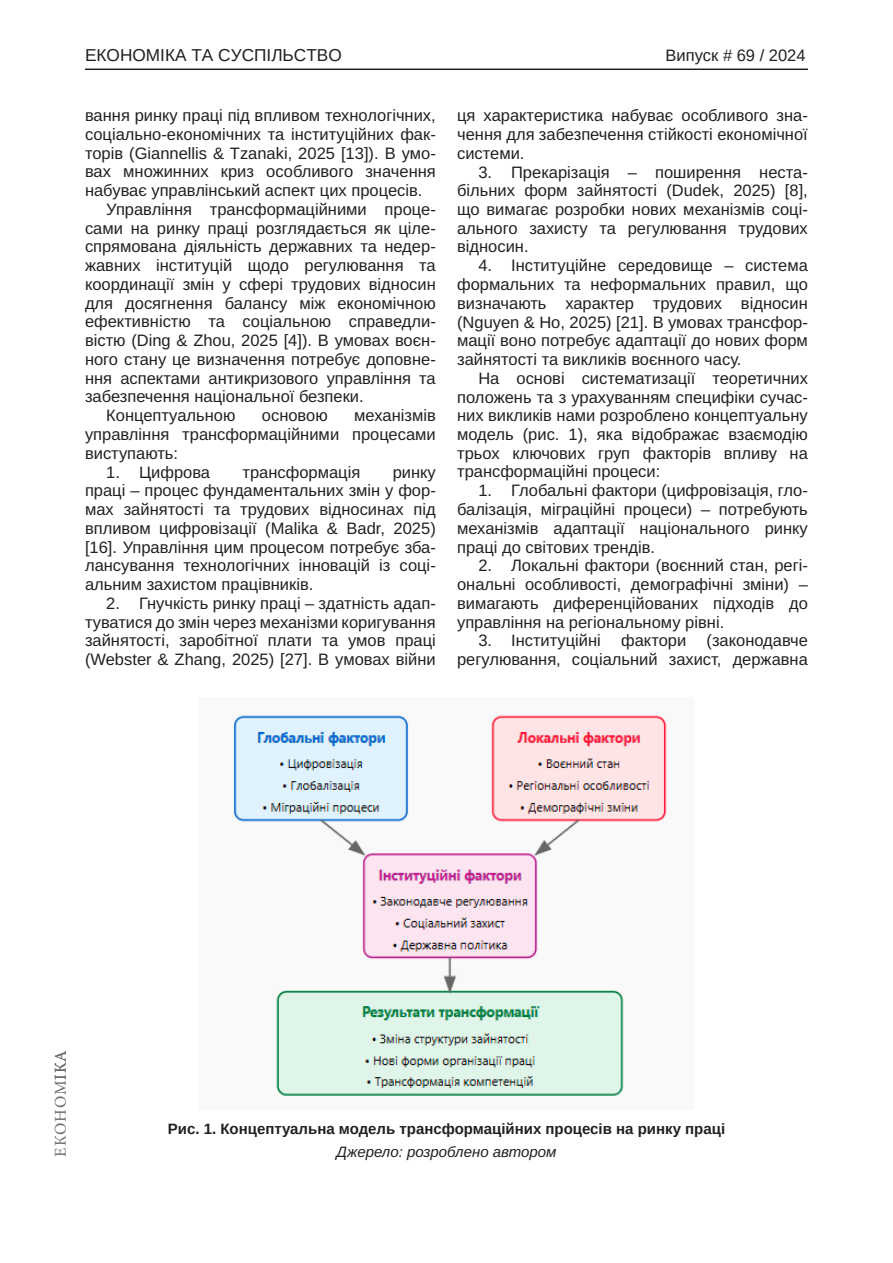
<style>
.page{position:relative;width:893px;height:1263px;background:#fff}
.page>*{position:absolute;margin:0;border:0;box-sizing:border-box;transform-origin:0 0}
.t1{font:17.25px "Arimo";color:#231f20}
.Текст_основной_G{font:16.5px/18.8px "Arimo";color:#231f20;text-align:justify}
.t2{font:16.5px "Arimo";color:#231f20}
.t3{font:16.5px "Minion Pro";letter-spacing:.05em;color:#6c6d70}
.Рисунок_N{font:700 15px "Arimo";color:#231f20}
.Джерело{font:italic 15px "Arimo";color:#231f20}
</style>
<div class="page">
<hr style="left:85px;top:69px;width:723px;height:1px;background:#231f20">
<img style="left:234px;top:715px;width:433px;height:381px">
<p class="t1" style="left:85px;top:45px;width:258px">ЕКОНОМІКА ТА СУСПІЛЬСТВО</p>
<p class="t2" style="left:665px;top:46px;width:142px">Випуск # 69 / 2024</p>
<p class="Текст_основной_G" style="left:85px;top:106px;width:352px">вання ринку праці під впливом технологічних, соціально-економічних та інституційних фак&shy;торів (Giannellis &amp; Tzanaki, 2025 [13]). В умо&shy;вах множинних криз особливого значення набуває управлінський аспект цих процесів.</p>
<p class="Текст_основной_G" style="left:85px;top:200px;width:352px;text-indent:21px">Управління трансформаційними проце&shy;сами на ринку праці розглядається як ціле&shy;спрямована діяльність державних та недер&shy;жавних інституцій щодо регулювання та координації змін у сфері трудових відносин для досягнення балансу між економічною ефективністю та соціальною справедли&shy;вістю (Ding &amp; Zhou, 2025 [4]). В умовах воєн&shy;ного стану це визначення потребує доповне&shy;ння аспектами антикризового управління та забезпечення національної безпеки.</p>
<p class="Текст_основной_G" style="left:106px;top:406px;width:131px">Концептуальною</p>
<p class="Текст_основной_G" style="left:262px;top:406px;width:67px">основою</p>
<p class="Текст_основной_G" style="left:85px;top:406px;width:352px;text-indent:269px">механізмів управління трансформаційними процесами виступають:</p>
<p class="Текст_основной_G" style="left:106px;top:463px;width:105px">1. Цифрова</p>
<p class="Текст_основной_G" style="left:243px;top:463px;width:119px">трансформація</p>
<p class="Текст_основной_G" style="left:85px;top:463px;width:352px;text-indent:308px">ринку праці – процес фундаментальних змін у фор&shy;мах зайнятості та трудових відносинах під впливом цифровізації (Malika &amp; Badr, 2025) [16]. Управління цим процесом потребує зба&shy;лансування технологічних інновацій із соці&shy;альним захистом працівників.</p>
<p class="Текст_основной_G" style="left:85px;top:594px;width:352px;text-indent:21px">2. Гнучкість ринку праці – здатність адап&shy;туватися до змін через механізми коригування зайнятості, заробітної плати та умов праці (Webster &amp; Zhang, 2025) [27]. В умовах війни</p>
<p class="Текст_основной_G" style="left:457px;top:106px;width:352px">ця характеристика набуває особливого зна&shy;чення для забезпечення стійкості економічної системи.</p>
<p class="Текст_основной_G" style="left:457px;top:163px;width:352px;text-indent:21px">3. Прекарізація – поширення неста&shy;більних форм зайнятості (Dudek, 2025) [8], що вимагає розробки нових механізмів соці&shy;ального захисту та регулювання трудових відносин.</p>
<p class="Текст_основной_G" style="left:457px;top:256px;width:352px;text-indent:21px">4. Інституційне середовище – система формальних та неформальних правил, що визначають характер трудових відносин (Nguyen &amp; Ho, 2025) [21]. В умовах трансфор&shy;мації воно потребує адаптації до нових форм зайнятості та викликів воєнного часу.</p>
<p class="Текст_основной_G" style="left:457px;top:369px;width:352px;text-indent:21px">На основі систематизації теоретичних положень та з урахуванням специфіки сучас&shy;них викликів нами розроблено концептуальну модель (рис. 1), яка відображає взаємодію трьох ключових груп факторів впливу на трансформаційні процеси:</p>
<p class="Текст_основной_G" style="left:457px;top:481px;width:352px;text-indent:21px">1. Глобальні фактори (цифровізація, гло&shy;балізація, міграційні процеси) – потребують механізмів адаптації національного ринку праці до світових трендів.</p>
<p class="Текст_основной_G" style="left:457px;top:556px;width:352px;text-indent:21px">2. Локальні фактори (воєнний стан, регі&shy;ональні особливості, демографічні зміни) – вимагають диференційованих підходів до управління на регіональному рівні.</p>
<p class="Текст_основной_G" style="left:457px;top:631px;width:352px;text-align:right">3. Інституційні фактори (законодавче регулювання, соціальний захист, державна</p>
<p class="t3" style="left:50px;top:1157px;width:108px;rotate:-90deg">ЕКОНОМІКА</p>
<p class="Рисунок_N" style="left:168px;top:1118px;width:559px">Рис. 1. Концептуальна модель трансформаційних процесів на ринку праці</p>
<p class="Джерело" style="left:336px;top:1141px;width:222px">Джерело: розроблено автором</p>
</div>
